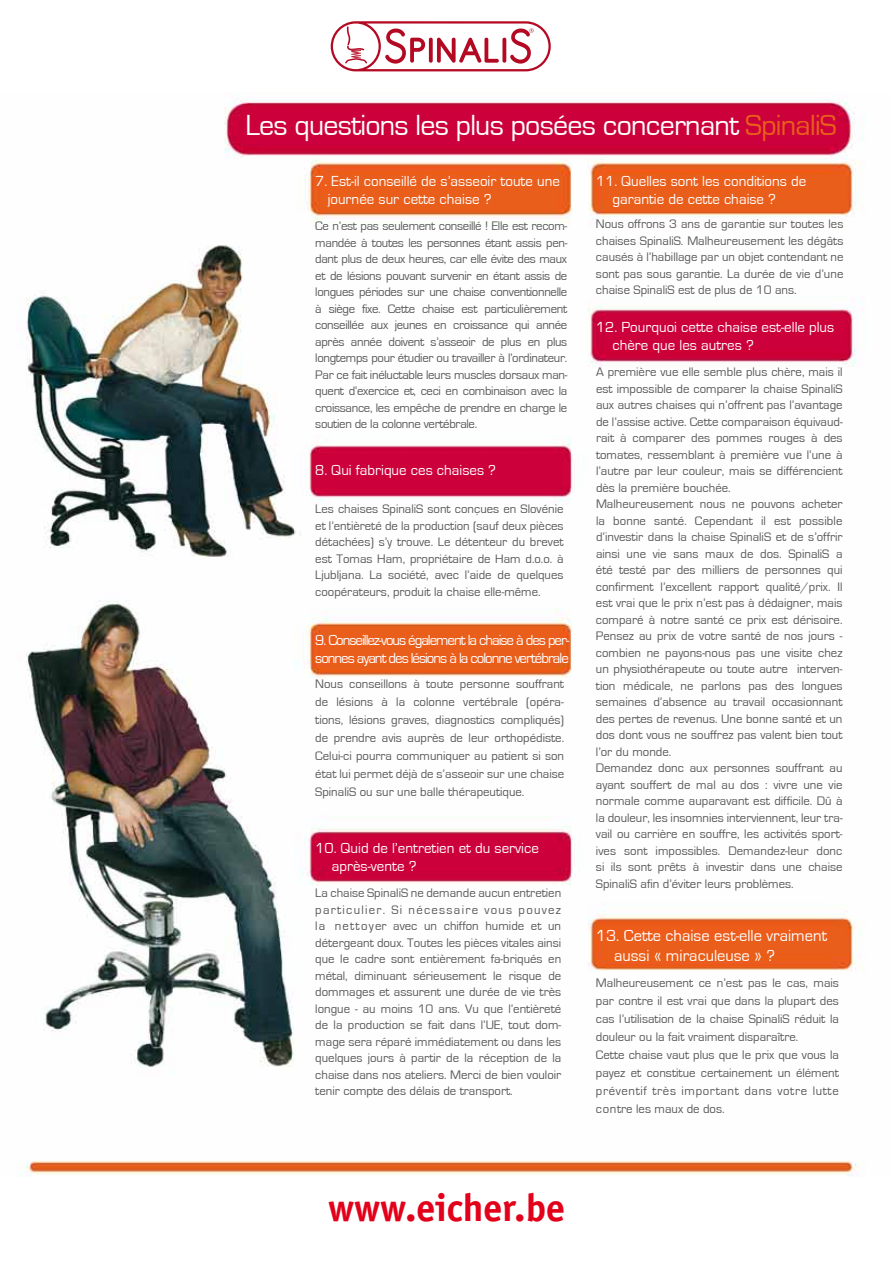
<style>
.page{position:relative;width:893px;height:1263px;background:#fff}
.page>*{position:absolute;margin:0;border:0;box-sizing:border-box;transform-origin:0 0}
.t1{font:700 39px "Officina San ITC";color:#e2001a}
.t2{font:30px "Eurostile";letter-spacing:-.025em;color:#fff}
.t3{font:16.5px/19.8px "Eurostile";color:#fff}
.t4{font:15px/18px "Eurostile";color:#fff}
.t5{font:15px/18px "Eurostile";letter-spacing:-.07em;color:#fff}
.t6{font:12.75px/16.5px "Eurostile";color:#58585a;text-align:justify}
.s1{color:#e95e1b}
</style>
<div class="page">
<svg style="left:331px;top:21px;width:220px;height:50px"></svg>
<img style="left:18px;top:94px;width:847px;height:1082px">
<h2 class="t2" style="left:245px;top:109px;width:593px">Les questions les plus posées concernant <span class="s1">SpinaliS</span></h2>
<p class="t4" style="left:328px;top:172px;width:234px;text-indent:-12px">7. Est-il conseillé de s’asseoir toute une journée sur cette chaise ?</p>
<p class="t4" style="left:612px;top:172px;width:195px;text-indent:-16px">11. Quelles sont les conditions de garantie de cette chaise ?</p>
<p class="t6" style="left:315px;top:218px;width:254px">Ce n’est pas seulement conseillé ! Elle est recom&shy;mandée à toutes les personnes étant assis pen&shy;dant plus de deux heures, car elle évite des maux et de lésions pouvant survenir en étant assis de longues périodes sur une chaise conventionnelle à siège fixe. Cette chaise est particulièrement conseillée aux jeunes en croissance qui année après année doivent s’asseoir de plus en plus longtemps pour étudier ou travailler à l’ordinateur.<br>Par ce fait inéluctable leurs muscles dorsaux man&shy;quent d’exercice et, ceci en combinaison avec la croissance, les empêche de prendre en charge le soutien de la colonne vertébrale.</p>
<p class="t4" style="left:315px;top:462px;width:182px">8. Qui fabrique ces chaises ?</p>
<p class="t6" style="left:315px;top:501px;width:250px">Les chaises SpinaliS sont conçues en Slovénie et l’entièreté de la production (sauf deux pièces détachées) s’y trouve. Le détenteur du brevet est Tomas Ham, propriétaire de Ham d.o.o. à Ljubljana. La société, avec l’aide de quelques coopérateurs, produit la chaise elle-même.</p>
<p class="t5" style="left:315px;top:631px;width:255px">9. Conseillez-vous également la chaise à des per&shy;sonnes ayant des lésions à la colonne vertébrale</p>
<p class="t6" style="left:315px;top:675px;width:250px;line-height:18px">Nous conseillons à toute personne souffrant de lésions à la colonne vertébrale (opéra&shy;tions, lésions graves, diagnostics compliqués) de prendre avis auprès de leur orthopédiste.<br>Celui-ci pourra communiquer au patient si son état lui permet déjà de s’asseoir sur une chaise SpinaliS ou sur une balle thérapeutique.</p>
<p class="t4" style="left:332px;top:839px;width:209px;text-indent:-16px">10. Quid de l’entretien et du service après-vente ?</p>
<p class="t6" style="left:315px;top:885px;width:248px">La chaise SpinaliS ne demande aucun entretien particulier. Si nécessaire vous pouvez la nettoyer avec un chiffon humide et un détergeant doux. Toutes les pièces vitales ainsi que le cadre sont entièrement fa-briqués en métal, diminuant sérieusement le risque de dommages et assurent une durée de vie très longue - au moins 10 ans. Vu que l’entièreté de la production se fait dans l’UE, tout dom&shy;mage sera réparé immédiatement ou dans les quelques jours à partir de la réception de la chaise dans nos ateliers. Merci de bien vouloir tenir compte des délais de transport.</p>
<p class="t6" style="left:596px;top:216px;width:249px">Nous offrons 3 ans de garantie sur toutes les chaises SpinaliS. Malheureusement les dégâts causés à l’habillage par un objet contendant ne sont pas sous garantie. La durée de vie d’une chaise SpinaliS est de plus de 10 ans.</p>
<p class="t4" style="left:612px;top:318px;width:223px;text-indent:-16px">12. Pourquoi cette chaise est-elle plus chère que les autres ?</p>
<p class="t6" style="left:596px;top:364px;width:248px;text-align:left">A première vue elle semble plus chère, mais il est impossible de comparer la chaise SpinaliS aux autres chaises qui n’offrent pas l’avantage de l’assise active. Cette comparaison équivaud&shy;rait à comparer des pommes rouges à des tomates, ressemblant à première vue l’une à l’autre par leur couleur, mais se différencient dès la première bouchée.<br>Malheureusement nous ne pouvons acheter la bonne santé. Cependant il est possible d’investir dans la chaise SpinaliS et de s’offrir ainsi une vie sans maux de dos. SpinaliS a été testé par des milliers de personnes qui confirment l’excellent rapport qualité/prix. Il est vrai que le prix n’est pas à dédaigner, mais comparé à notre santé ce prix est dérisoire.<br>Pensez au prix de votre santé de nos jours - combien ne payons-nous pas une visite chez un physiothérapeute ou toute autre interven&shy;tion médicale, ne parlons pas des longues semaines d’absence au travail occasionnant des pertes de revenus. Une bonne santé et un dos dont vous ne souffrez pas valent bien tout l’or du monde.<br>Demandez donc aux personnes souffrant au ayant souffert de mal au dos : vivre une vie normale comme auparavant est difficile. Dû à la douleur, les insomnies interviennent, leur tra&shy;vail ou carrière en souffre, les activités sport&shy;ives sont impossibles. Demandez-leur donc si ils sont prêts à investir dans une chaise SpinaliS afin d’éviter leurs problèmes.</p>
<p class="t3" style="left:614px;top:926px;width:215px;text-indent:-18px">13. Cette chaise est-elle vraiment aussi « miraculeuse » ?</p>
<p class="t6" style="left:596px;top:974px;width:245px;line-height:18px;text-align:left">Malheureusement ce n’est pas le cas, mais par contre il est vrai que dans la plupart des cas l’utilisation de la chaise SpinaliS réduit la douleur ou la fait vraiment disparaître.<br>Cette chaise vaut plus que le prix que vous la payez et constitue certainement un élément préventif très important dans votre lutte contre les maux de dos.</p>
<h1 class="t1" style="left:328px;top:1183px;width:238px">www.eicher.be</h1>
</div>
